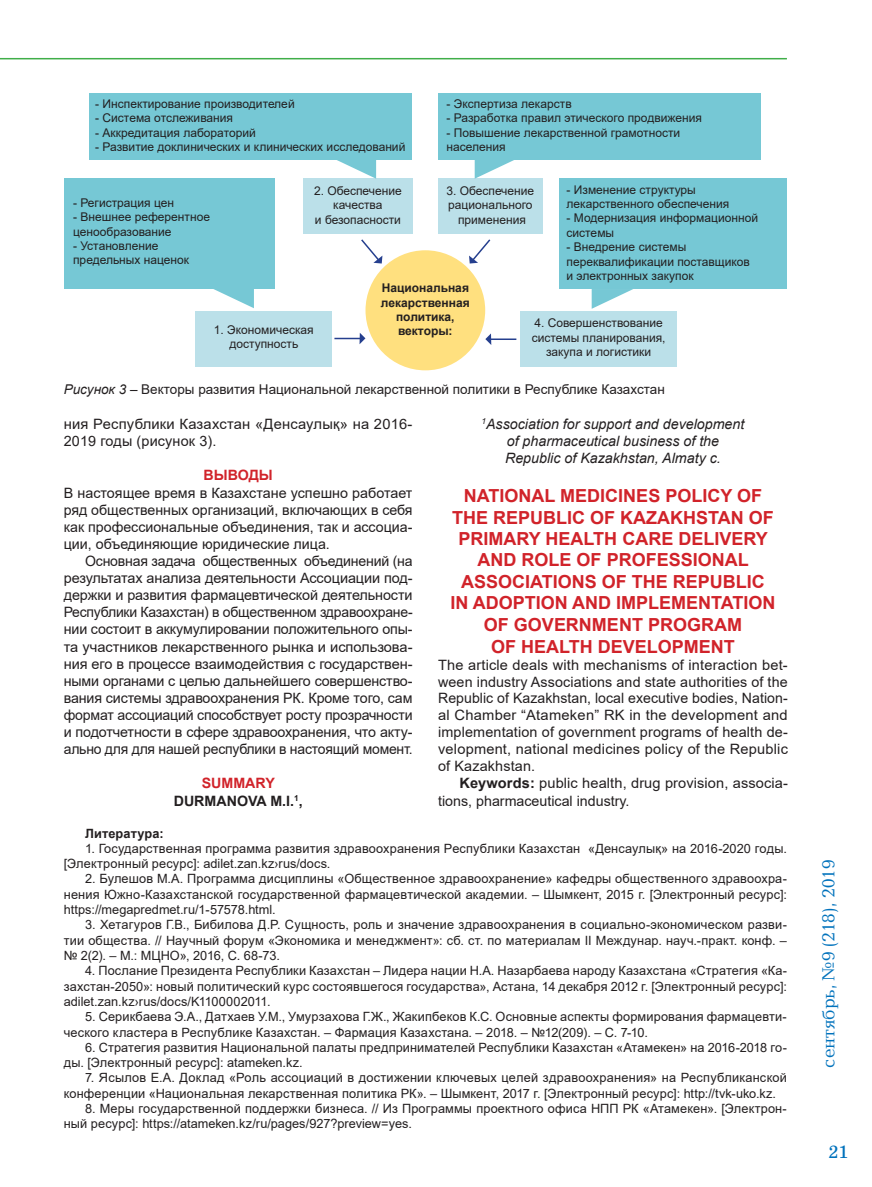
<style>
.page{position:relative;width:872px;height:1187px;background:#fff}
.page>*{position:absolute;margin:0;border:0;box-sizing:border-box;transform-origin:0 0}
.t1{font:700 18px/21.5px "Arial";color:#d1232a;text-align:center}
.t2{font:18px "DS Baltica";color:#0072bc}
.t3{font:18px "DS School";color:#0072bc}
.t4{font:14.25px/17.1px "Arial";color:#231f20;text-align:justify}
.t5{font:italic 14.25px/17.1px "Arial";color:#231f20;text-align:center}
.t6{font:700 14.25px/17.1px "Arial";color:#231f20;text-align:center}
.t7{font:700 14.25px "Arial";color:#d1232a}
.t8{font:13.5px "Arial";color:#231f20}
.t9{font:12.75px/15.3px "Arial";letter-spacing:.01em;color:#231f20}
.t10{font:700 12.75px "Arial";letter-spacing:.005em;color:#231f20}
.t11{font:12px/14.4px "Arial";color:#231f20}
.t12{font:700 12px/14.4px "Arial";color:#231f20;text-align:center}
.s1{font-style:italic}
.s2{color:#d1232a}
.s3{font-weight:700}
</style>
<div class="page">
<div style="left:89px;top:94px;width:323px;height:66px;background:#76c8d5"></div>
<div style="left:64px;top:179px;width:211px;height:110px;background:#76c8d5"></div>
<div style="left:559px;top:179px;width:228px;height:110px;background:#76c8d5"></div>
<div style="left:438px;top:94px;width:322px;height:66px;background:#76c8d5"></div>
<div style="left:438px;top:179px;width:104px;height:55px;background:#bbe0e9"></div>
<div style="left:303px;top:179px;width:109px;height:55px;background:#bbe0e9"></div>
<div style="left:520px;top:312px;width:156px;height:55px;background:#bbe0e9"></div>
<div style="left:196px;top:312px;width:136px;height:55px;background:#bbe0e9"></div>
<div style="left:365px;top:250px;width:120px;height:120px;background:#ffe07f;border-radius:50%"></div>
<hr style="left:0;top:58px;width:787px;height:1px;background:#40ae49">
<hr style="left:488px;top:338px;width:28px;height:2px;background:#253f8e">
<svg style="left:485px;top:333px;width:6px;height:12px"></svg>
<svg style="left:334px;top:333px;width:31px;height:11px"></svg>
<svg style="left:361px;top:239px;width:21px;height:24px"></svg>
<svg style="left:469px;top:239px;width:22px;height:24px"></svg>
<svg style="left:334px;top:160px;width:42px;height:19px"></svg>
<svg style="left:213px;top:289px;width:41px;height:19px"></svg>
<svg style="left:475px;top:160px;width:41px;height:19px"></svg>
<svg style="left:591px;top:289px;width:42px;height:20px"></svg>
<p class="t11" style="left:95px;top:96px;width:201px">- Инспектирование производителей</p>
<p class="t11" style="left:95px;top:111px;width:139px">- Система отслеживания</p>
<p class="t11" style="left:95px;top:125px;width:162px">- Аккредитация лабораторий</p>
<p class="t11" style="left:95px;top:140px;width:311px">- Развитие доклинических и клинических исследований</p>
<p class="t11" style="left:446px;top:96px;width:127px">- Экспертиза лекарств</p>
<p class="t11" style="left:446px;top:111px;width:257px">- Разработка правил этического продвижения</p>
<p class="t11" style="left:446px;top:125px;width:235px">- Повышение лекарственной грамотности населения</p>
<p class="t11" style="left:566px;top:182px;width:164px">- Изменение структуры лекарственного обеспечения</p>
<p class="t11" style="left:566px;top:211px;width:193px">- Модернизация информационной системы</p>
<p class="t11" style="left:566px;top:240px;width:185px">- Внедрение системы переквалификации поставщиков и электронных закупок</p>
<p class="t11" style="left:314px;top:183px;width:89px;text-align:center">2. Обеспечение качества<br>и безопасности</p>
<p class="t11" style="left:446px;top:183px;width:89px;text-align:center">3. Обеспечение рационального применения</p>
<p class="t11" style="left:73px;top:195px;width:102px">- Регистрация цен</p>
<p class="t11" style="left:73px;top:210px;width:138px">- Внешнее референтное ценообразование</p>
<p class="t11" style="left:73px;top:238px;width:117px">- Установление предельных наценок</p>
<p class="t12" style="left:381px;top:281px;width:90px">Национальная лекарственная политика, векторы:</p>
<p class="t11" style="left:531px;top:316px;width:135px;text-align:center">4. Совершенствование системы планирования, закупа и логистики</p>
<p class="t11" style="left:214px;top:322px;width:101px;text-align:center">1. Экономическая доступность</p>
<p class="t8" style="left:64px;top:379px;width:602px"><span class="s1">Рисунок 3 –</span> Векторы развития Национальной лекарственной политики в Республике Казахстан</p>
<p class="t4" style="left:64px;top:415px;width:349px">ния Республики Казахстан «Денсаулық» на 2016-<br>2019 годы (рисунок 3).</p>
<p class="t7" style="left:204px;top:465px;width:71px">ВЫВОДЫ</p>
<p class="t4" style="left:64px;top:484px;width:350px">В настоящее время в Казахстане успешно работает ряд общественных организаций, включающих в себя как профессиональные объединения, так и ассоциа&shy;ции, объединяющие юридические лица.</p>
<p class="t4" style="left:64px;top:552px;width:350px;text-indent:21px">Основная задача общественных объединений (на результатах анализа деятельности Ассоциации под&shy;держки и развития фармацевтической деятельности Республики Казахстан) в общественном здравоохране&shy;нии состоит в аккумулировании положительного опы&shy;та участников лекарственного рынка и использова&shy;ния его в процессе взаимодействия с государствен&shy;ными органами с целью дальнейшего совершенство&shy;вания системы здравоохранения РК. Кроме того, сам формат ассоциаций способствует росту прозрачности и подотчетности в сфере здравоохранения, что акту&shy;ально для для нашей республики в настоящий момент.</p>
<p class="t6" style="left:174px;top:775px;width:130px"><span class="s2">SUMMARY<br></span>DURMANOVA M.I.<sup>1</sup>,</p>
<p class="t5" style="left:481px;top:416px;width:264px"><sup>1</sup>Association for support and development of pharmaceutical business of the<br>Republic of Kazakhstan, Almaty с.</p>
<h1 class="t1" style="left:450px;top:485px;width:326px">NATIONAL MEDICINES POLICY OF<br>THE REPUBLIC OF KAZAKHSTAN OF<br>PRIMARY HEALTH CARE DELIVERY<br>AND ROLE OF PROFESSIONAL<br>ASSOCIATIONS OF THE REPUBLIC<br>IN ADOPTION AND IMPLEMENTATION<br>OF GOVERNMENT PROGRAM<br>OF HEALTH DEVELOPMENT</h1>
<p class="t4" style="left:438px;top:656px;width:351px">The article deals with mechanisms of interaction bet&shy;ween industry Associations and state authorities of the Republic of Kazakhstan, local executive bodies, Nation&shy;al Chamber “Atameken” RK in the development and implementation of government programs of health de&shy;velopment, national medicines policy of the Republic of Kazakhstan.</p>
<p class="t4" style="left:438px;top:774px;width:351px;text-indent:21px"><span class="s3">Keywords:</span> public health, drug provision, associa&shy;tions, pharmaceutical industry.</p>
<p class="t10" style="left:85px;top:824px;width:80px">Литература:</p>
<p class="t9" style="left:64px;top:840px;width:724px;text-indent:21px">1. Государственная программа развития здравоохранения Республики Казахстан «Денсаулық» на 2016-2020 годы. [Электронный ресурс]: adilet.zan.kz›rus/docs.</p>
<p class="t9" style="left:64px;top:871px;width:724px;text-align:justify;text-indent:21px">2. Булешов М.А. Программа дисциплины «Общественное здравоохранение» кафедры общественного здравоохра&shy;нения Южно-Казахстанской государственной фармацевтической академии. – Шымкент, 2015 г. [Электронный ресурс]: https://megapredmet.ru/1-57578.html.</p>
<p class="t9" style="left:64px;top:917px;width:724px;text-align:justify;text-indent:21px">3. Хетагуров Г.В., Бибилова Д.Р. Сущность, роль и значение здравоохранения в социально-экономическом разви&shy;тии общества. // Научный форум «Экономика и менеджмент»: сб. ст. по материалам II Междунар. науч.-практ. конф. – № 2(2). – М.: МЦНО», 2016, С. 68-73.</p>
<p class="t9" style="left:64px;top:963px;width:724px;text-align:justify;text-indent:21px">4. Послание Президента Республики Казахстан – Лидера нации Н.А. Назарбаева народу Казахстана «Стратегия «Ка&shy;захстан-2050»: новый политический курс состоявшегося государства», Астана, 14 декабря 2012 г. [Электронный ресурс]: adilet.zan.kz›rus/docs/K1100002011.</p>
<p class="t9" style="left:64px;top:1008px;width:724px;text-indent:21px">5. Серикбаева Э.А., Датхаев У.М., Умурзахова Г.Ж., Жакипбеков К.С. Основные аспекты формирования фармацевти&shy;ческого кластера в Республике Казахстан. – Фармация Казахстана. – 2018. – №12(209). – С. 7-10.</p>
<p class="t9" style="left:64px;top:1039px;width:724px;text-indent:21px">6. Стратегия развития Национальной палаты предпринимателей Республики Казахстан «Атамекен» на 2016-2018 го&shy;ды. [Электронный ресурс]: atameken.kz.</p>
<p class="t9" style="left:64px;top:1070px;width:724px;text-indent:21px">7. Ясылов Е.А. Доклад «Роль ассоциаций в достижении ключевых целей здравоохранения» на Республиканской конференции «Национальная лекарственная политика РК». – Шымкент, 2017 г. [Электронный ресурс]: http://tvk-uko.kz.</p>
<p class="t9" style="left:64px;top:1100px;width:724px;text-indent:21px">8. Меры государственной поддержки бизнеса. // Из Программы проектного офиса НПП РК «Атамекен». [Электрон&shy;ный ресурс]: https://atameken.kz/ru/pages/927?preview=yes.</p>
<h1 class="t2" style="left:819px;top:1067px;width:209px;rotate:-90deg">сентябрь, №9 (218), 2019</h1>
<h1 class="t3" style="left:828px;top:1142px;width:22px">21</h1>
</div>
